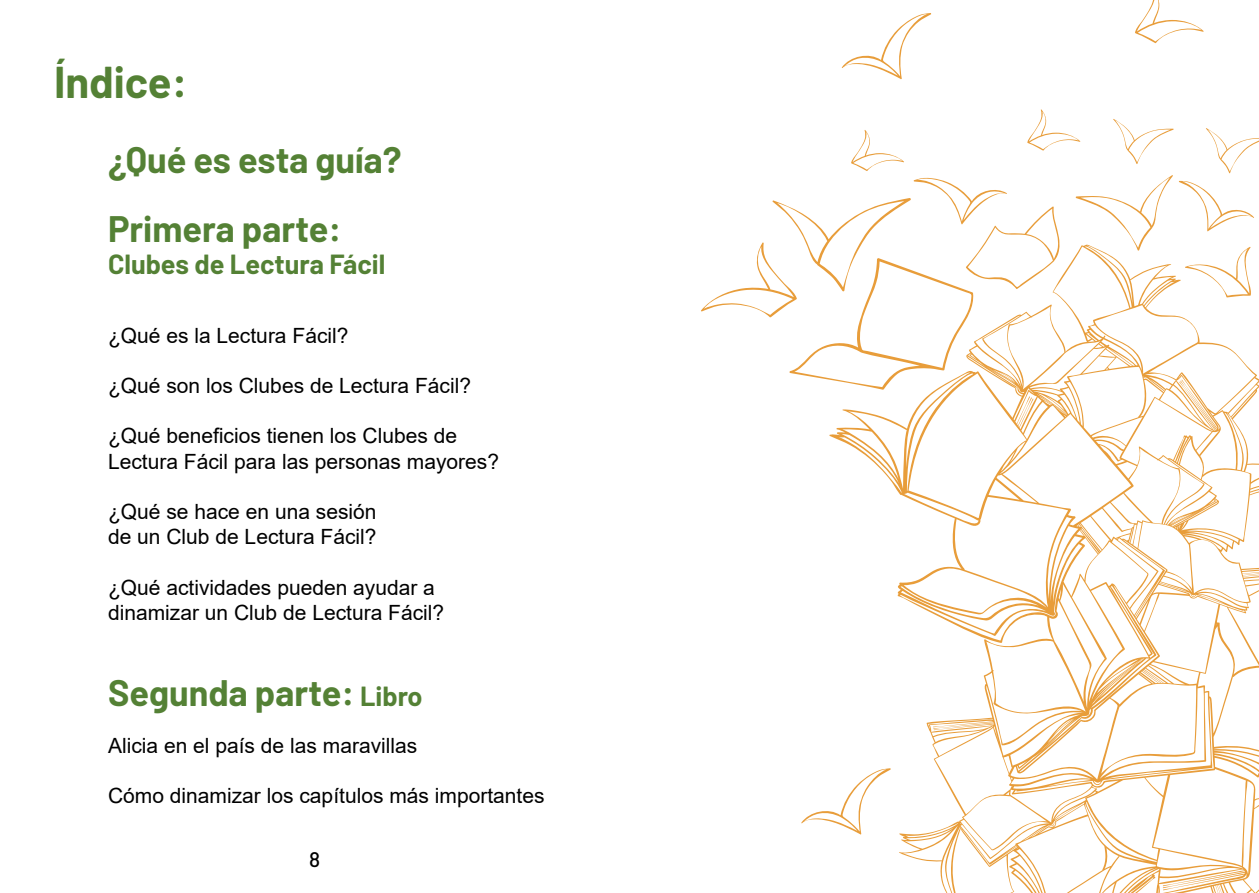
<style>
.page{position:relative;width:1259px;height:893px;background:#fff}
.page>*{position:absolute;margin:0;border:0;box-sizing:border-box;transform-origin:0 0}
.t1{font:700 43.5px "Barlow";color:#548135}
.t2{font:700 36px/68.7px "Barlow";color:#548135}
.t3{font:700 27px "Barlow";color:#548135}
.t4{font:21px/25.2px "Arial";color:#000}
.t5{font:500 21px "Barlow";color:#000}
.s1{font-size:27px}
</style>
<div class="page">
<svg style="left:899px;top:685px;width:360px;height:208px"></svg>
<svg style="left:1135px;top:0;width:68px;height:43px"></svg>
<svg style="left:801px;top:768px;width:90px;height:67px"></svg>
<svg style="left:841px;top:13px;width:90px;height:67px"></svg>
<svg style="left:701px;top:109px;width:558px;height:576px"></svg>
<h1 class="t1" style="left:54px;top:50px;width:135px">Índice:</h1>
<h2 class="t2" style="left:108px;top:123px;width:295px">¿Qué es esta guía?<br>Primera parte:</h2>
<p class="t3" style="left:108px;top:245px;width:279px">Clubes de Lectura Fácil</p>
<p class="t4" style="left:108px;top:323px;width:242px">¿Qué es la Lectura Fácil?</p>
<p class="t4" style="left:108px;top:373px;width:364px">¿Qué son los Clubes de Lectura Fácil?</p>
<p class="t4" style="left:108px;top:423px;width:393px">¿Qué beneficios tienen los Clubes de<br>Lectura Fácil para las personas mayores?</p>
<p class="t4" style="left:108px;top:499px;width:270px">¿Qué se hace en una sesión de un Club de Lectura Fácil?</p>
<p class="t4" style="left:108px;top:575px;width:338px">¿Qué actividades pueden ayudar a dinamizar un Club de Lectura Fácil?</p>
<h2 class="t2" style="left:108px;top:656px;width:316px">Segunda parte: <span class="s1">Libro</span></h2>
<p class="t4" style="left:108px;top:733px;width:311px">Alicia en el país de las maravillas</p>
<p class="t4" style="left:108px;top:783px;width:438px">Cómo dinamizar los capítulos más importantes</p>
<p class="t5" style="left:309px;top:844px;width:13px">8</p>
</div>
